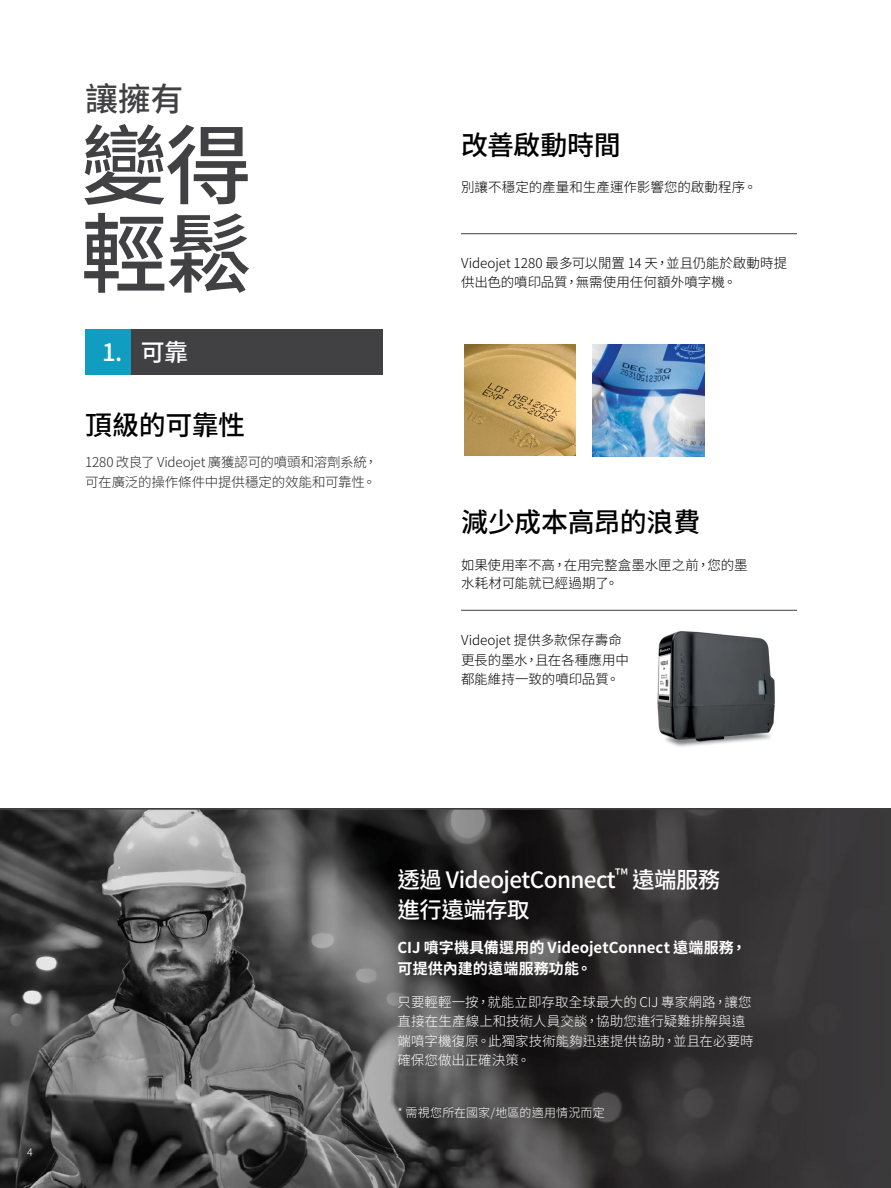
<style>
.page{position:relative;width:891px;height:1188px;background:#fff}
.page>*{position:absolute;margin:0;border:0;box-sizing:border-box;transform-origin:0 0}
.t1{font:500 87px/88.5px "Noto Sans CJ Ktc";color:#414042}
.t2{font:500 33px "Noto Sans CJ Ktc";color:#414042}
.t3{font:500 27px "Noto Sans CJ Ktc";letter-spacing:-.02em;color:#000}
.t4{font:500 24px "Noto Sans CJ Ktc";color:#fff}
.t5{font:500 22.5px/30px "Noto Sans CJ Ktc";letter-spacing:-.025em;color:#fff}
.t6{font:700 15px/21px "Noto Sans CJ Ktc";letter-spacing:.005em;color:#fff}
.t7{font:300 13.5px/19.5px "Noto Sans CJ Ktc";color:#000}
.t8{font:300 13.5px/19.5px "Noto Sans CJ Ktc";letter-spacing:.005em;color:#fff}
.t9{font:300 13.5px/19.5px "Noto Sans CJ Ktc";letter-spacing:-.015em;color:#292829}
.t10{font:300 12px "Noto Sans CJ Ktc";letter-spacing:.01em;color:#fff}
.t11{font:300 10.5px "Noto Sans CJ Ktc";color:#fff}
</style>
<div class="page">
<div style="left:85px;top:330px;width:46px;height:45px;background:#109dc1"></div>
<div style="left:131px;top:330px;width:251px;height:45px;background:#414042"></div>
<img style="left:0;top:808px;width:891px;height:380px">
<hr style="left:461px;top:610px;width:336px;height:1px;background:#414042">
<img style="left:657px;top:631px;width:118px;height:116px">
<hr style="left:461px;top:233px;width:336px;height:1px;background:#414042">
<img style="left:465px;top:345px;width:111px;height:111px">
<img style="left:592px;top:345px;width:112px;height:111px">
<h2 class="t2" style="left:85px;top:81px;width:100px">讓擁有</h2>
<h1 class="t1" style="left:81px;top:123px;width:173px">變得輕鬆</h1>
<h3 class="t4" style="left:102px;top:339px;width:88px">1. 可靠</h3>
<h3 class="t3" style="left:85px;top:410px;width:162px">頂級的可靠性</h3>
<p class="t9" style="left:85px;top:453px;width:294px">1280 改良了 Videojet 廣獲認可的噴頭和溶劑系統，可在廣泛的操作條件中提供穩定的效能和可靠性。</p>
<h3 class="t3" style="left:461px;top:130px;width:161px">改善啟動時間</h3>
<p class="t7" style="left:461px;top:178px;width:298px">別讓不穩定的產量和生產運作影響您的啟動程序。</p>
<p class="t7" style="left:461px;top:253px;width:328px">Videojet 1280 最多可以閒置 14 天，並且仍能於啟動時提供出色的噴印品質，無需使用任何額外噴字機。</p>
<h3 class="t3" style="left:461px;top:507px;width:241px">減少成本高昂的浪費</h3>
<p class="t7" style="left:461px;top:556px;width:288px;line-height:18px">如果使用率不高，在用完整盒墨水匣之前，您的墨水耗材可能就已經過期了。</p>
<p class="t7" style="left:461px;top:631px;width:169px">Videojet 提供多款保存壽命更長的墨水，且在各種應用中都能維持一致的噴印品質。</p>
<p class="t11" style="left:27px;top:1147px;width:7px">4</p>
<h3 class="t5" style="left:398px;top:865px;width:324px">透過 VideojetConnect<sup>™</sup> 遠端服務進行遠端存取</h3>
<p class="t6" style="left:398px;top:938px;width:351px">CIJ 噴字機具備選用的 VideojetConnect 遠端服務，可提供內建的遠端服務功能。</p>
<p class="t8" style="left:398px;top:992px;width:358px">只要輕輕一按，就能立即存取全球最大的 CIJ 專家網路，讓您直接在生產線上和技術人員交談，協助您進行疑難排解與遠端噴字機復原。此獨家技術能夠迅速提供協助，並且在必要時確保您做出正確決策。</p>
<p class="t10" style="left:398px;top:1106px;width:209px">* 需視您所在國家/地區的適用情況而定</p>
</div>
